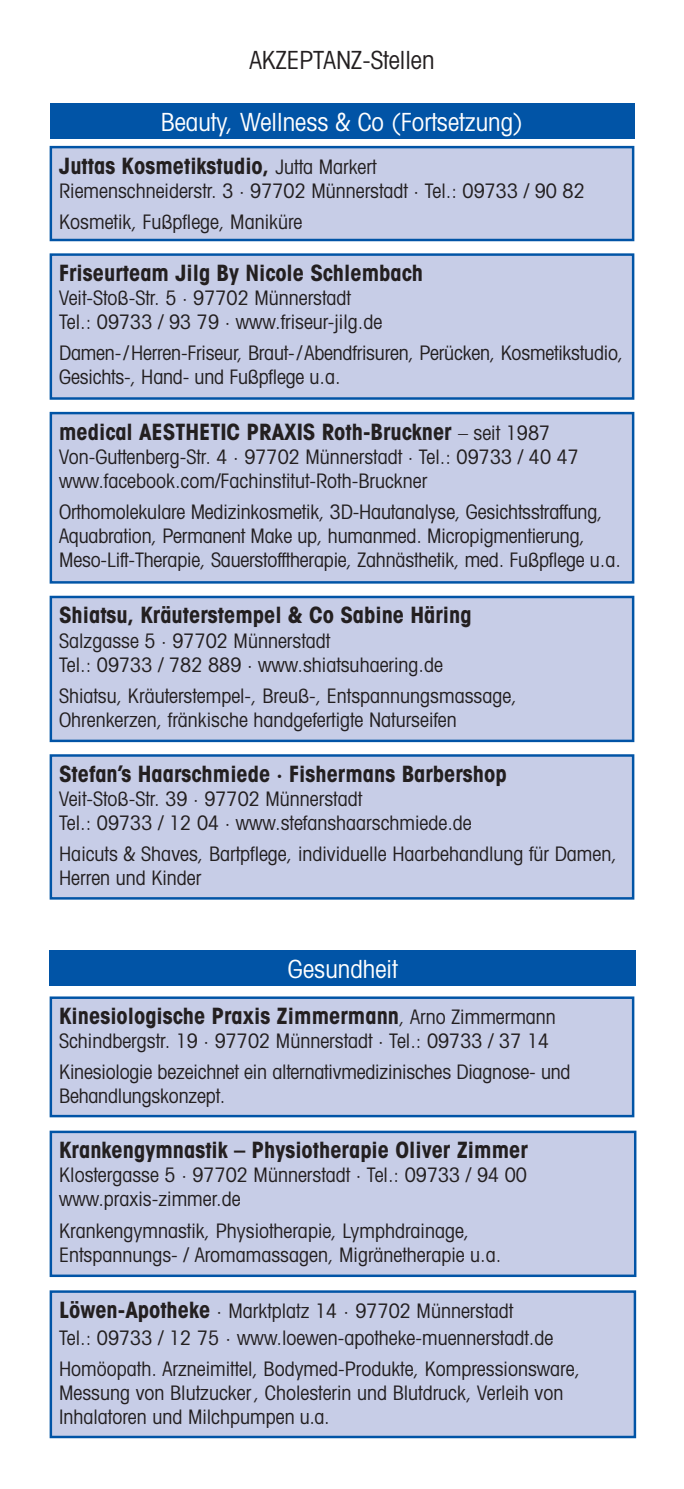
<style>
.page{position:relative;width:684px;height:1489px;background:#fff}
.page>*{position:absolute;margin:0;border:0;box-sizing:border-box;transform-origin:0 0}
.t1{font:condensed 25px "Avant Garde";color:#fff}
.t2{font:condensed 25px "Avant Garde";color:#231f20}
.t3{font:700 condensed 22.5px "Avant Garde";color:#231f20}
.t4{font:condensed 20px/24px "Avant Garde";color:#231f20}
.s1{font-weight:400;font-size:20px}
.s2{font-weight:700;font-size:22.5px}
</style>
<div class="page">
<div style="left:51px;top:254px;width:582px;height:144px;background:#c7cde7"></div>
<div style="left:50px;top:253px;width:584px;height:147px;border:2px solid #0154a6"></div>
<div style="left:51px;top:755px;width:582px;height:143px;background:#c7cde7"></div>
<div style="left:50px;top:754px;width:584px;height:145px;border:2px solid #0154a6"></div>
<div style="left:51px;top:147px;width:582px;height:93px;background:#c7cde7"></div>
<div style="left:50px;top:146px;width:584px;height:95px;border:2px solid #0154a6"></div>
<div style="left:51px;top:597px;width:582px;height:143px;background:#c7cde7"></div>
<div style="left:50px;top:595px;width:584px;height:147px;border:2px solid #0154a6"></div>
<div style="left:51px;top:413px;width:582px;height:169px;background:#c7cde7"></div>
<div style="left:50px;top:412px;width:584px;height:171px;border:2px solid #0154a6"></div>
<div style="left:50px;top:103px;width:584px;height:36px;background:#0154a6"></div>
<div style="left:50px;top:949px;width:586px;height:36px;background:#0154a6"></div>
<div style="left:51px;top:1291px;width:584px;height:145px;background:#c7cde7"></div>
<div style="left:50px;top:1290px;width:586px;height:147px;border:2px solid #0154a6"></div>
<div style="left:51px;top:1131px;width:584px;height:144px;background:#c7cde7"></div>
<div style="left:50px;top:1130px;width:586px;height:146px;border:2px solid #0154a6"></div>
<div style="left:51px;top:997px;width:582px;height:119px;background:#c7cde7"></div>
<div style="left:50px;top:996px;width:584px;height:121px;border:2px solid #0154a6"></div>
<p class="t2" style="left:249px;top:45px;width:187px">AKZEPTANZ-Stellen</p>
<p class="t1" style="left:161px;top:106px;width:363px">Beauty, Wellness &amp; Co (Fortsetzung)</p>
<p class="t3" style="left:59px;top:151px;width:319px">Juttas Kosmetikstudio, <span class="s1">Jutta Markert</span></p>
<p class="t4" style="left:59px;top:174px;width:527px;line-height:31px">Riemenschneiderstr. 3 · 97702 Münnerstadt · Tel.: 09733 / 90 82<br>Kosmetik, Fußpflege, Maniküre</p>
<p class="t3" style="left:59px;top:258px;width:365px">Friseurteam Jilg By Nicole Schlembach</p>
<p class="t4" style="left:59px;top:285px;width:325px">Veit-Stoß-Str. 5 · 97702 Münnerstadt<br>Tel.: 09733 / 93 79 · www.friseur-jilg.de</p>
<p class="t4" style="left:59px;top:340px;width:566px">Damen- /Herren-Friseur, Braut- /Abendfrisuren, Perücken, Kosmetikstudio,<br>Gesichts-, Hand- und Fußpflege u.a.</p>
<p class="t3" style="left:59px;top:417px;width:493px">medical AESTHETIC PRAXIS Roth-Bruckner <span class="s1">– seit 1987</span></p>
<p class="t4" style="left:59px;top:444px;width:521px">Von-Guttenberg-Str. 4 · 97702 Münnerstadt · Tel.: 09733 / 40 47 www.facebook.com/Fachinstitut-Roth-Bruckner</p>
<p class="t4" style="left:59px;top:499px;width:563px">Orthomolekulare Medizinkosmetik, 3D-Hautanalyse, Gesichtsstraffung,<br>Aquabration, Permanent Make up, humanmed. Micropigmentierung,<br>Meso-Lift-Therapie, Sauerstofftherapie, Zahnästhetik, med. Fußpflege u.a.</p>
<p class="t3" style="left:59px;top:601px;width:414px">Shiatsu, Kräuterstempel &amp; Co Sabine Häring</p>
<p class="t4" style="left:59px;top:628px;width:385px">Salzgasse 5 · 97702 Münnerstadt<br>Tel.: 09733 / 782 889 · www.shiatsuhaering.de</p>
<p class="t4" style="left:59px;top:683px;width:459px">Shiatsu, Kräuterstempel-, Breuß-, Entspannungsmassage,<br>Ohrenkerzen, fränkische handgefertigte Naturseifen</p>
<p class="t3" style="left:59px;top:759px;width:449px">Stefan’s Haarschmiede · Fishermans Barbershop</p>
<p class="t4" style="left:59px;top:786px;width:414px">Veit-Stoß-Str. 39 · 97702 Münnerstadt<br>Tel.: 09733 / 12 04 · www.stefanshaarschmiede.de</p>
<p class="t4" style="left:59px;top:841px;width:559px">Haicuts &amp; Shaves, Bartpflege, individuelle Haarbehandlung für Damen,<br>Herren und Kinder</p>
<p class="t1" style="left:288px;top:953px;width:111px">Gesundheit</p>
<p class="t3" style="left:59px;top:1001px;width:498px">Kinesiologische Praxis Zimmermann<span class="s1">, Arno Zimmermann</span></p>
<p class="t4" style="left:59px;top:1025px;width:513px;line-height:31px">Schindbergstr. 19 · 97702 Münnerstadt · Tel.: 09733 / 37 14<br>Kinesiologie bezeichnet ein alternativmedizinisches Diagnose- und</p>
<p class="t4" style="left:59px;top:1083px;width:168px">Behandlungskonzept.</p>
<p class="t3" style="left:59px;top:1135px;width:470px">Krankengymnastik – Physiotherapie Oliver Zimmer</p>
<p class="t4" style="left:59px;top:1162px;width:469px">Klostergasse 5 · 97702 Münnerstadt · Tel.: 09733 / 94 00 www.praxis-zimmer.de</p>
<p class="t4" style="left:59px;top:1217px;width:444px">Krankengymnastik, Physiotherapie, Lymphdrainage,<br>Entspannungs- / Aromamassagen, Migränetherapie u.a.</p>
<p class="t4" style="left:59px;top:1296px;width:496px;line-height:27px"><span class="s2">Löwen-Apotheke</span> · Marktplatz 14 · 97702 Münnerstadt<br>Tel.: 09733 / 12 75 · www.loewen-apotheke-muennerstadt.de</p>
<p class="t4" style="left:59px;top:1356px;width:523px">Homöopath. Arzneimittel, Bodymed-Produkte, Kompressionsware,<br>Messung von Blutzucker, Cholesterin und Blutdruck, Verleih von<br>Inhalatoren und Milchpumpen u.a.</p>
</div>
